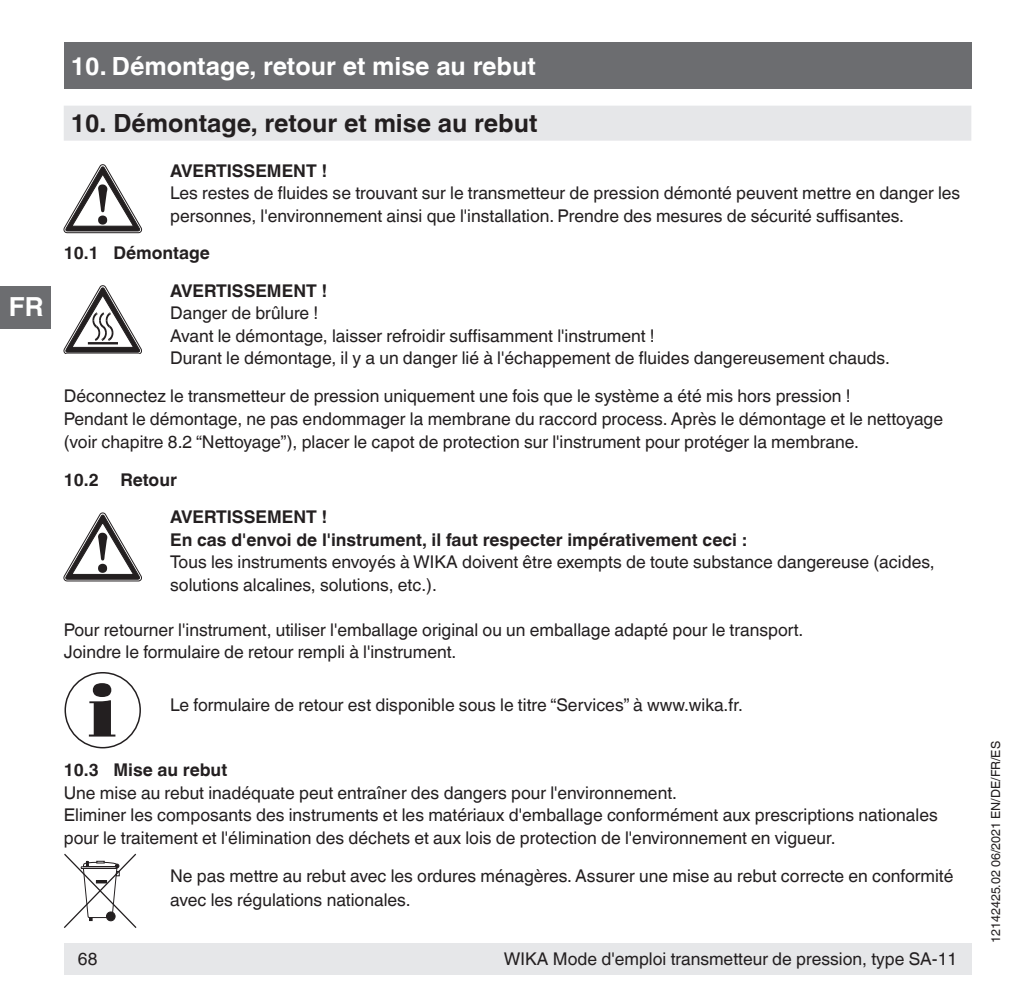
<style>
.page{position:relative;width:1021px;height:1007px;background:#fff}
.page>*{position:absolute;margin:0;border:0;box-sizing:border-box;transform-origin:0 0}
.t1{font:700 26.25px "Helvetica World";color:#fff}
.t2{font:700 25px "Helvetica World";color:#fff}
.t3{font:700 25px "Helvetica World";color:#231f20}
.t4{font:17.5px/22.5px "Helvetica World";color:#231f20}
.t5{font:700 17.5px/37.5px "Helvetica World";color:#231f20}
.t6{font:12.5px "Helvetica World";color:#231f20}
</style>
<div class="page">
<div style="left:64px;top:943px;width:907px;height:31px;background:#e6e7e9"></div>
<div style="left:64px;top:43px;width:907px;height:46px;background:#6c6d70"></div>
<div style="left:0;top:286px;width:50px;height:42px;background:#6c6d70"></div>
<div style="left:64px;top:106px;width:907px;height:35px;background:#e6e7e9"></div>
<svg style="left:64px;top:164px;width:78px;height:69px"></svg>
<svg style="left:64px;top:285px;width:78px;height:68px"></svg>
<svg style="left:64px;top:512px;width:78px;height:69px"></svg>
<svg style="left:89px;top:683px;width:26px;height:53px"></svg>
<div style="left:64px;top:672px;width:77px;height:76px;border:1px solid #231f20;border-radius:50%"></div>
<svg style="left:64px;top:853px;width:72px;height:74px"></svg>
<h1 class="t1" style="left:9px;top:292px;width:36px">FR</h1>
<h2 class="t2" style="left:71px;top:51px;width:466px">10. Démontage, retour et mise au rebut</h2>
<h2 class="t3" style="left:71px;top:108px;width:468px">10. Démontage, retour et mise au rebut</h2>
<p class="t5" style="left:170px;top:152px;width:159px">AVERTISSEMENT !</p>
<p class="t4" style="left:170px;top:182px;width:791px">Les restes de fluides se trouvant sur le transmetteur de pression démonté peuvent mettre en danger les personnes, l'environnement ainsi que l'installation. Prendre des mesures de sécurité suffisantes.</p>
<p class="t5" style="left:170px;top:234px;width:159px;text-indent:-106px">10.1 Démontage<br>AVERTISSEMENT !</p>
<p class="t4" style="left:170px;top:302px;width:721px">Danger de brûlure !<br>Avant le démontage, laisser refroidir suffisamment l'instrument !<br>Durant le démontage, il y a un danger lié à l'échappement de fluides dangereusement chauds.</p>
<p class="t4" style="left:64px;top:384px;width:880px;line-height:23.2px">Déconnectez le transmetteur de pression uniquement une fois que le système a été mis hors pression !<br>Pendant le démontage, ne pas endommager la membrane du raccord process. Après le démontage et le nettoyage (voir chapitre 8.2 “Nettoyage”), placer le capot de protection sur l'instrument pour protéger la membrane.</p>
<p class="t5" style="left:170px;top:461px;width:159px;text-indent:-106px">10.2 Retour<br>AVERTISSEMENT !</p>
<p class="t5" style="left:170px;top:521px;width:578px">En cas d'envoi de l'instrument, il faut respecter impérativement ceci :</p>
<p class="t4" style="left:170px;top:551px;width:766px">Tous les instruments envoyés à WIKA doivent être exempts de toute substance dangereuse (acides, solutions alcalines, solutions, etc.).</p>
<p class="t4" style="left:64px;top:618px;width:741px">Pour retourner l'instrument, utiliser l'emballage original ou un emballage adapté pour le transport.<br>Joindre le formulaire de retour rempli à l'instrument.</p>
<p class="t4" style="left:170px;top:693px;width:574px">Le formulaire de retour est disponible sous le titre “Services” à www.wika.fr.</p>
<p class="t5" style="left:64px;top:751px;width:165px">10.3 Mise au rebut</p>
<p class="t4" style="left:64px;top:781px;width:875px">Une mise au rebut inadéquate peut entraîner des dangers pour l'environnement.<br>Eliminer les composants des instruments et les matériaux d'emballage conformément aux prescriptions nationales pour le traitement et l'élimination des déchets et aux lois de protection de l'environnement en vigueur.</p>
<p class="t4" style="left:170px;top:864px;width:784px;line-height:23.8px">Ne pas mettre au rebut avec les ordures ménagères. Assurer une mise au rebut correcte en conformité avec les régulations nationales.</p>
<p class="t4" style="left:78px;top:947px;width:21px">68</p>
<p class="t4" style="left:504px;top:947px;width:454px">WIKA Mode d'emploi transmetteur de pression, type SA-11</p>
<p class="t6" style="left:988px;top:943px;width:203px;rotate:-90deg">12142425.02 06/2021 EN/DE/FR/ES</p>
</div>
